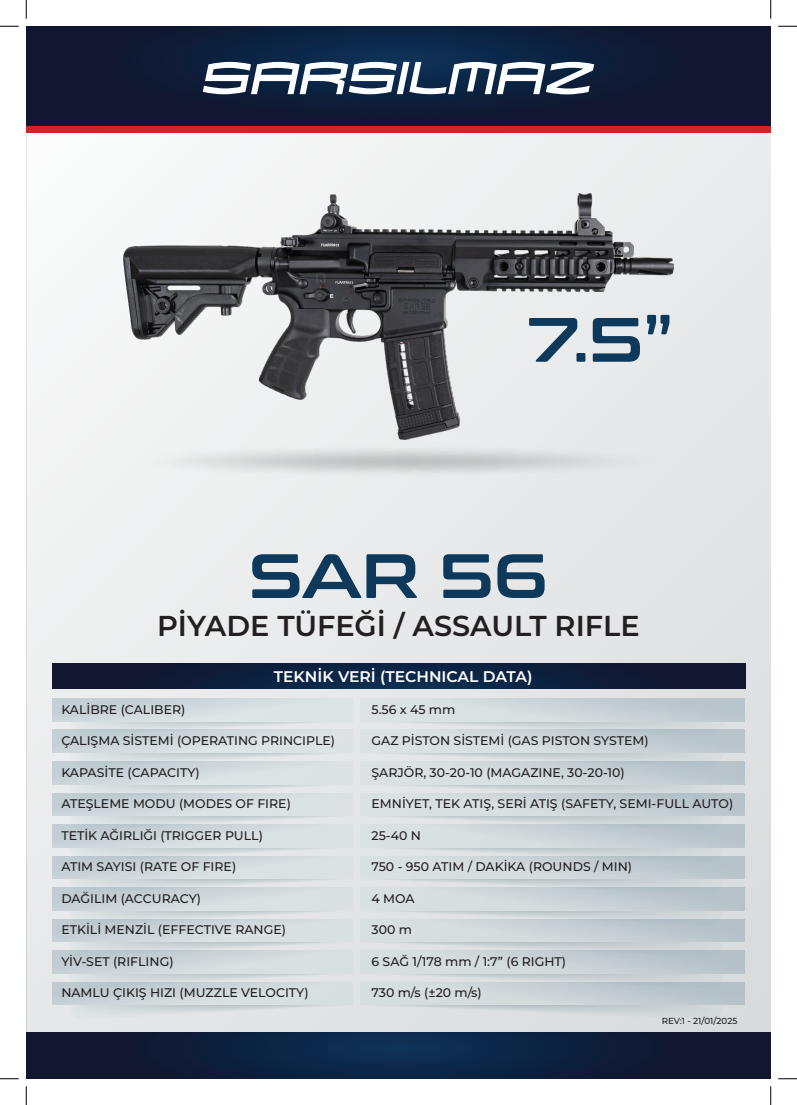
<style>
.page{position:relative;width:797px;height:1105px;background:#fff}
.page>*{position:absolute;margin:0;border:0;box-sizing:border-box;transform-origin:0 0}
.t1{font:62.5px "Conthrax Sb";color:#0e395b}
.t2{font:600 28.75px "Montserrat";color:#231f20}
.t3{font:600 15.38px "Montserrat";color:#fff}
.t4{font:500 12.5px "Montserrat";color:#231f20}
.t5{font:500 8.75px "Montserrat";color:#231f20}
</style>
<div class="page">
<div style="left:26px;top:26px;width:744px;height:1053px;background:linear-gradient(to right,#f1f2f3,#e1e3e4)"></div>
<svg style="left:26px;top:26px;width:1px;height:1006px"></svg>
<svg style="left:27px;top:26px;width:743px;height:100px;background:#0e1b35"></svg>
<div style="left:26px;top:126px;width:744px;height:7px;background:#d1232a"></div>
<svg style="left:203px;top:62px;width:391px;height:33px"></svg>
<svg style="left:26px;top:1032px;width:744px;height:47px;background:#0d1f3b"></svg>
<div style="left:52px;top:698px;width:300px;height:23px;background:linear-gradient(to right,#bfcbd2,#dce2e4)"></div>
<div style="left:361px;top:698px;width:383px;height:23px;background:linear-gradient(to right,#dfe5e7,#b3bfc6)"></div>
<svg style="left:52px;top:730px;width:300px;height:23px"></svg>
<svg style="left:361px;top:730px;width:383px;height:23px"></svg>
<svg style="left:52px;top:761px;width:300px;height:23px"></svg>
<svg style="left:361px;top:761px;width:383px;height:23px"></svg>
<svg style="left:52px;top:793px;width:300px;height:23px"></svg>
<svg style="left:361px;top:793px;width:383px;height:23px"></svg>
<svg style="left:52px;top:824px;width:300px;height:23px"></svg>
<svg style="left:361px;top:824px;width:383px;height:23px"></svg>
<svg style="left:52px;top:856px;width:300px;height:23px"></svg>
<svg style="left:361px;top:856px;width:383px;height:23px"></svg>
<svg style="left:52px;top:888px;width:300px;height:22px"></svg>
<div style="left:361px;top:888px;width:383px;height:22px;background:linear-gradient(to bottom,#b5c0c7,#b8c4c9)"></div>
<svg style="left:52px;top:919px;width:300px;height:23px"></svg>
<svg style="left:361px;top:919px;width:383px;height:23px"></svg>
<svg style="left:52px;top:950px;width:300px;height:23px"></svg>
<svg style="left:361px;top:950px;width:383px;height:23px"></svg>
<svg style="left:62px;top:701px;width:288px;height:318px;background:#d3dadd"></svg>
<div style="left:52px;top:982px;width:300px;height:23px;background:linear-gradient(to right,#c0cbd1,#dbe2e3)"></div>
<svg style="left:363px;top:701px;width:370px;height:318px;background:#cdd5d8"></svg>
<div style="left:361px;top:982px;width:383px;height:23px;background:linear-gradient(to right,#dce3e4,#b4c0c6)"></div>
<img style="left:124px;top:443px;width:548px;height:37px">
<img style="left:124px;top:193px;width:549px;height:246px">
<svg style="left:52px;top:664px;width:693px;height:24px;background:#0d1e3a"></svg>
<svg style="left:0;top:25px;width:19px;height:2px"></svg>
<svg style="left:778px;top:25px;width:19px;height:2px"></svg>
<svg style="left:0;top:1078px;width:19px;height:1px"></svg>
<svg style="left:778px;top:1078px;width:19px;height:1px"></svg>
<svg style="left:25px;top:0;width:2px;height:19px"></svg>
<svg style="left:25px;top:1086px;width:2px;height:19px"></svg>
<svg style="left:770px;top:0;width:1px;height:19px"></svg>
<svg style="left:770px;top:1086px;width:1px;height:19px"></svg>
<p class="t1" style="left:527px;top:292px;width:147px">7.5”</p>
<p class="t1" style="left:249px;top:528px;width:301px">SAR 56</p>
<p class="t2" style="left:157px;top:606px;width:484px">PİYADE TÜFEĞİ / ASSAULT RIFLE</p>
<p class="t3" style="left:274px;top:667px;width:260px">TEKNİK VERİ (TECHNICAL DATA)</p>
<p class="t4" style="left:61px;top:701px;width:126px">KALİBRE (CALIBER)</p>
<p class="t4" style="left:61px;top:732px;width:275px">ÇALIŞMA SİSTEMİ (OPERATING PRINCIPLE)</p>
<p class="t4" style="left:61px;top:764px;width:140px">KAPASİTE (CAPACITY)</p>
<p class="t4" style="left:61px;top:795px;width:231px">ATEŞLEME MODU (MODES OF FIRE)</p>
<p class="t4" style="left:61px;top:827px;width:203px">TETİK AĞIRLIĞI (TRIGGER PULL)</p>
<p class="t4" style="left:61px;top:858px;width:176px">ATIM SAYISI (RATE OF FIRE)</p>
<p class="t4" style="left:61px;top:890px;width:141px">DAĞILIM (ACCURACY)</p>
<p class="t4" style="left:61px;top:921px;width:226px">ETKİLİ MENZİL (EFFECTIVE RANGE)</p>
<p class="t4" style="left:61px;top:953px;width:114px">YİV-SET (RIFLING)</p>
<p class="t4" style="left:61px;top:984px;width:249px">NAMLU ÇIKIŞ HIZI (MUZZLE VELOCITY)</p>
<p class="t4" style="left:371px;top:701px;width:85px">5.56 x 45 mm</p>
<p class="t4" style="left:371px;top:732px;width:278px">GAZ PİSTON SİSTEMİ (GAS PISTON SYSTEM)</p>
<p class="t4" style="left:371px;top:764px;width:255px">ŞARJÖR, 30-20-10 (MAGAZINE, 30-20-10)</p>
<p class="t4" style="left:371px;top:795px;width:363px">EMNİYET, TEK ATIŞ, SERİ ATIŞ (SAFETY, SEMI-FULL AUTO)</p>
<p class="t4" style="left:371px;top:827px;width:51px">25-40 N</p>
<p class="t4" style="left:371px;top:858px;width:262px">750 - 950 ATIM / DAKİKA (ROUNDS / MIN)</p>
<p class="t4" style="left:371px;top:890px;width:45px">4 MOA</p>
<p class="t4" style="left:371px;top:921px;width:42px">300 m</p>
<p class="t4" style="left:371px;top:953px;width:196px">6 SAĞ 1/178 mm / 1:7” (6 RIGHT)</p>
<p class="t4" style="left:371px;top:984px;width:112px">730 m/s (±20 m/s)</p>
<p class="t5" style="left:661px;top:1015px;width:77px">REV:1 - 21/01/2025</p>
</div>
